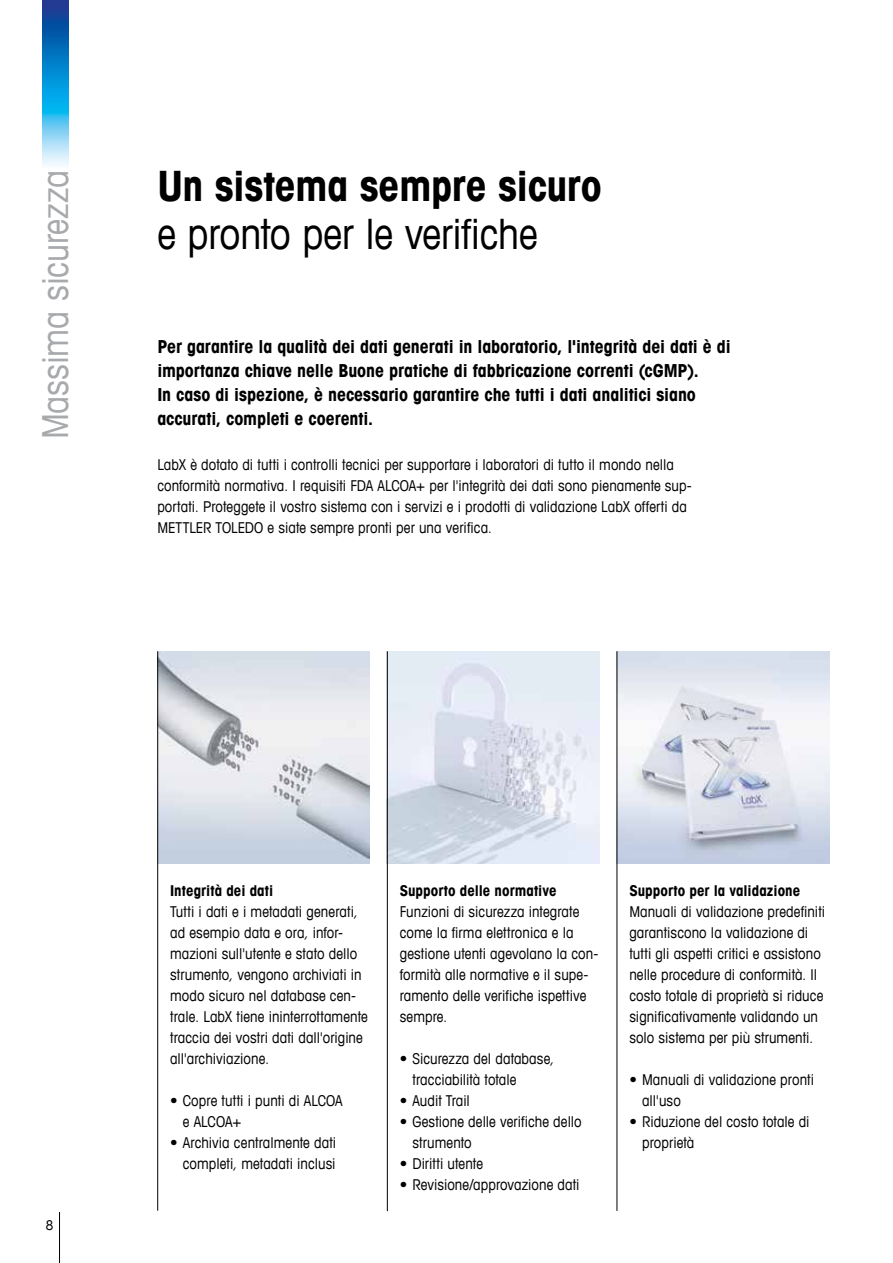
<style>
.page{position:relative;width:893px;height:1263px;background:#fff}
.page>*{position:absolute;margin:0;border:0;box-sizing:border-box;transform-origin:0 0}
.t1{font:700 condensed 42px "Avant Garde Com";letter-spacing:-.01em;color:#000}
.t2{font:condensed 42px "Avant Garde Com";letter-spacing:-.01em;color:#000}
.t3{font:condensed 36px "Avant Garde Com";letter-spacing:-.01em;color:#a7a9ac}
.t4{font:700 condensed 18px/24px "Avant Garde Com";letter-spacing:-.005em;color:#000}
.t5{font:condensed 15px/21px "Avant Garde Com";letter-spacing:.005em;color:#000}
.t6{font:700 condensed 15px "Avant Garde Com";letter-spacing:.005em;color:#000}
.t7{font:condensed 13.5px "Avant Garde Com";color:#000}
</style>
<div class="page">
<hr style="left:59px;top:1212px;width:1px;height:51px;background:#000">
<img style="left:43px;top:0;width:25px;height:166px">
<hr style="left:892px;top:0;width:1px;height:595px;background:#c5d1d7">
<img style="left:618px;top:651px;width:211px;height:213px">
<img style="left:388px;top:651px;width:212px;height:213px">
<img style="left:158px;top:651px;width:212px;height:213px">
<hr style="left:387px;top:651px;width:1px;height:560px;background:#000">
<hr style="left:157px;top:651px;width:1px;height:560px;background:#000">
<hr style="left:617px;top:651px;width:1px;height:560px;background:#000">
<h2 class="t3" style="left:33px;top:439px;width:271px;rotate:-90deg">Massima sicurezza</h2>
<h1 class="t1" style="left:157px;top:158px;width:446px">Un sistema sempre sicuro</h1>
<h1 class="t2" style="left:157px;top:207px;width:382px">e pronto per le verifiche</h1>
<p class="t4" style="left:157px;top:334px;width:575px">Per garantire la qualità dei dati generati in laboratorio, l'integrità dei dati è di importanza chiave nelle Buone pratiche di fabbricazione correnti (cGMP).<br>In caso di ispezione, è necessario garantire che tutti i dati analitici siano accurati, completi e coerenti.</p>
<p class="t5" style="left:157px;top:454px;width:536px">LabX è dotato di tutti i controlli tecnici per supportare i laboratori di tutto il mondo nella conformità normativa. I requisiti FDA ALCOA+ per l'integrità dei dati sono pienamente sup&shy;portati. Proteggete il vostro sistema con i servizi e i prodotti di validazione LabX offerti da METTLER TOLEDO e siate sempre pronti per una verifica.</p>
<p class="t7" style="left:46px;top:1217px;width:9px">8</p>
<p class="t6" style="left:170px;top:881px;width:105px">Integrità dei dati</p>
<p class="t5" style="left:170px;top:901px;width:199px">Tutti i dati e i metadati generati, ad esempio data e ora, infor&shy;mazioni sull'utente e stato dello strumento, vengono archiviati in modo sicuro nel database cen&shy;trale. LabX tiene ininterrottamente traccia dei vostri dati dall'origine all'archiviazione.</p>
<p class="t5" style="left:183px;top:1090px;width:161px;text-indent:-13px">• Copre tutti i punti di ALCOA e ALCOA+</p>
<p class="t5" style="left:170px;top:1132px;width:168px;text-align:right">• Archivia centralmente dati completi, metadati inclusi</p>
<p class="t6" style="left:400px;top:881px;width:158px">Supporto delle normative</p>
<p class="t5" style="left:400px;top:901px;width:200px">Funzioni di sicurezza integrate come la firma elettronica e la gestione utenti agevolano la con&shy;formità alle normative e il supe&shy;ramento delle verifiche ispettive sempre.</p>
<p class="t5" style="left:412px;top:1048px;width:143px;text-indent:-13px">• Sicurezza del database, tracciabilità totale</p>
<p class="t5" style="left:400px;top:1090px;width:72px">• Audit Trail</p>
<p class="t5" style="left:412px;top:1111px;width:171px;text-indent:-13px">• Gestione delle verifiche dello strumento</p>
<p class="t5" style="left:400px;top:1153px;width:85px">• Diritti utente</p>
<p class="t5" style="left:400px;top:1174px;width:181px">• Revisione/approvazione dati</p>
<p class="t6" style="left:629px;top:881px;width:172px">Supporto per la validazione</p>
<p class="t5" style="left:629px;top:901px;width:197px">Manuali di validazione predefiniti garantiscono la validazione di tutti gli aspetti critici e assistono nelle procedure di conformità. Il costo totale di proprietà si riduce significativamente validando un solo sistema per più strumenti.</p>
<p class="t5" style="left:642px;top:1069px;width:173px;text-indent:-13px">• Manuali di validazione pronti all'uso</p>
<p class="t5" style="left:642px;top:1111px;width:169px;text-indent:-13px">• Riduzione del costo totale di proprietà</p>
</div>
